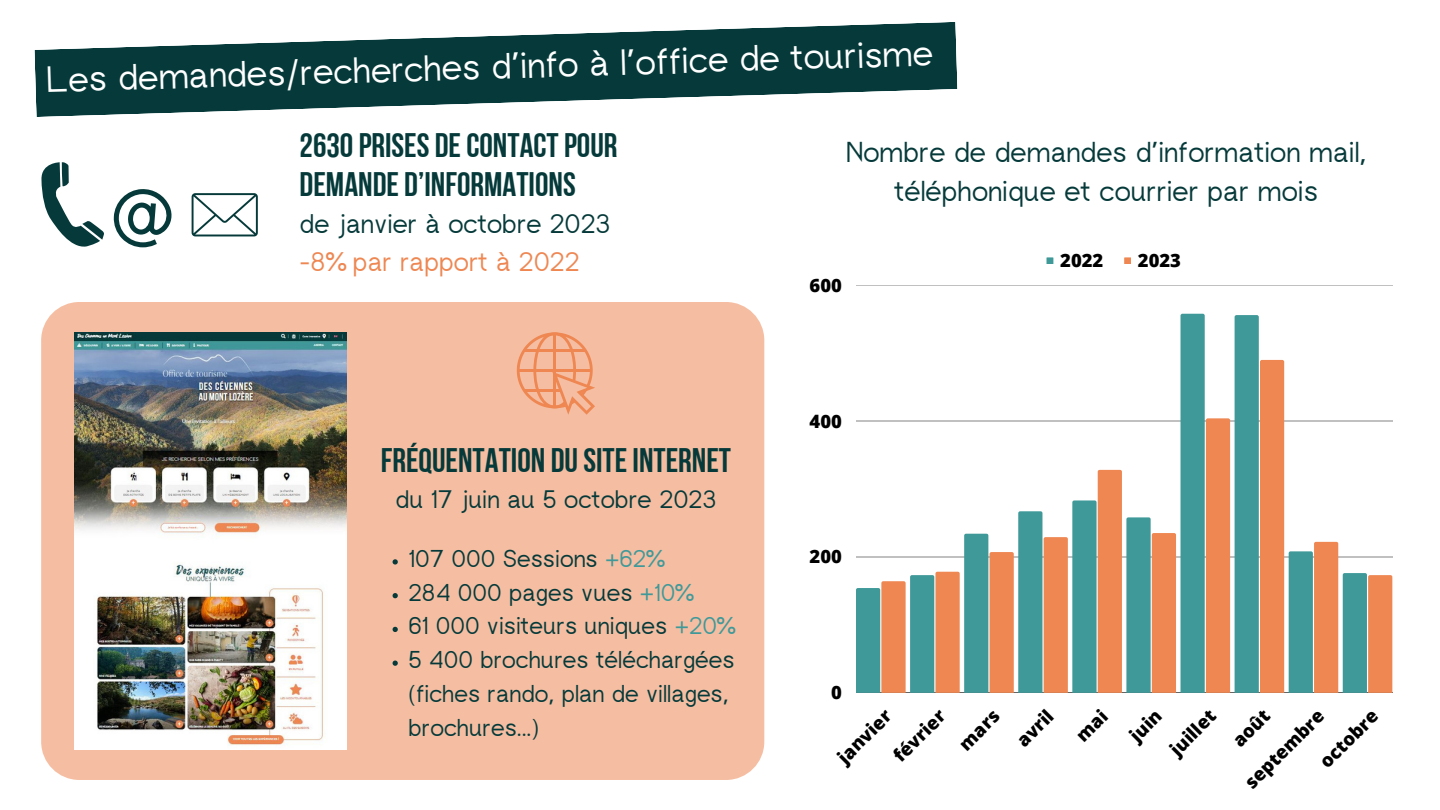
<style>
.page{position:relative;width:1440px;height:810px;background:#fff}
.page>*{position:absolute;margin:0;border:0;box-sizing:border-box;transform-origin:0 0}
.t1{font:36.5px "rugratssans";color:#fff}
.t2{font:34px/39px "Bebas Neue Cyrillic";color:#063a3a}
.t3{font:28.8px/39.8px "rugratssans";color:#063a3a;text-align:center}
.t4{font:27px "rugratssans";color:#063a3a}
.t5{font:27px "rugratssans";color:#ee8752}
.t6{font:25.3px "rugratssans";color:#063a3a}
.t7{font:24.4px/33.8px "rugratssans";color:#063a3a}
.t8{font:800 18.4px "Open Sans";color:#000}
.s1{color:#409999}
</style>
<div class="page">
<div style="left:1047px;top:257px;width:6px;height:7px;background:#409999"></div>
<div style="left:1124px;top:257px;width:7px;height:7px;background:#ee8752"></div>
<hr style="left:856px;top:285px;width:536px;height:1px;background:#000">
<hr style="left:856px;top:693px;width:536px;height:1px;background:#000">
<svg style="left:856px;top:314px;width:536px;height:379px"></svg>
<svg style="left:34px;top:22px;width:924px;height:95px;fill:#063a3a"></svg>
<svg style="left:113px;top:189px;width:59px;height:58px"></svg>
<svg style="left:41px;top:162px;width:63px;height:85px"></svg>
<div style="left:41px;top:302px;width:723px;height:478px;background:#f5bea2;border-radius:38px"></div>
<img style="left:74px;top:332px;width:273px;height:417px">
<svg style="left:517px;top:332px;width:78px;height:83px"></svg>
<svg style="left:192px;top:193px;width:66px;height:43px"></svg>
<svg style="left:393px;top:559px;width:5px;height:6px"></svg>
<svg style="left:393px;top:593px;width:5px;height:5px"></svg>
<svg style="left:393px;top:627px;width:5px;height:5px"></svg>
<svg style="left:393px;top:661px;width:5px;height:5px"></svg>
<p class="t1" style="left:46px;top:69px;width:889px;rotate:-2deg">Les demandes/recherches d’info à l’office de tourisme</p>
<p class="t2" style="left:300px;top:129px;width:319px">2630PRISES DECONTACTPOUR<br>DEMANDE D’INFORMATIONS</p>
<p class="t4" style="left:300px;top:214px;width:312px">de janvier à octobre 2023</p>
<p class="t5" style="left:300px;top:252px;width:282px">-8% par rapport à 2022</p>
<p class="t2" style="left:381px;top:444px;width:352px">FRÉQUENTATION DUSITEINTERNET</p>
<p class="t6" style="left:396px;top:490px;width:322px">du 17 juin au 5 octobre 2023</p>
<p class="t7" style="left:408px;top:544px;width:256px">107 000 Sessions <span class="s1">+62%</span></p>
<p class="t7" style="left:408px;top:578px;width:285px">284 000 pages vues <span class="s1">+10%</span></p>
<p class="t7" style="left:408px;top:611px;width:327px">61 000 visiteurs uniques <span class="s1">+20%</span></p>
<p class="t7" style="left:408px;top:645px;width:328px">5 400 brochures téléchargées (fiches rando, plan de villages, brochures...)</p>
<p class="t3" style="left:846px;top:135px;width:522px">Nombre de demandes d’information mail, téléphonique et courrier par mois</p>
<p class="t8" style="left:810px;top:272px;width:34px">600</p>
<p class="t8" style="left:810px;top:408px;width:34px">400</p>
<p class="t8" style="left:810px;top:544px;width:34px">200</p>
<p class="t8" style="left:831px;top:680px;width:12px">0</p>
<p class="t8" style="left:1060px;top:248px;width:45px">2022</p>
<p class="t8" style="left:1138px;top:248px;width:45px">2023</p>
<p class="t8" style="left:832px;top:751px;width:68px;rotate:-45deg">janvier</p>
<p class="t8" style="left:887px;top:749px;width:66px;rotate:-45deg">février</p>
<p class="t8" style="left:953px;top:738px;width:50px;rotate:-45deg">mars</p>
<p class="t8" style="left:1011px;top:734px;width:45px;rotate:-45deg">avril</p>
<p class="t8" style="left:1124px;top:729px;width:38px;rotate:-45deg">juin</p>
<p class="t8" style="left:1164px;top:743px;width:57px;rotate:-45deg">juillet</p>
<p class="t8" style="left:1227px;top:735px;width:45px;rotate:-45deg">août</p>
<p class="t8" style="left:1314px;top:756px;width:75px;rotate:-45deg">octobre</p>
<p class="t8" style="left:1239px;top:776px;width:105px;rotate:-45deg">septembre</p>
</div>
